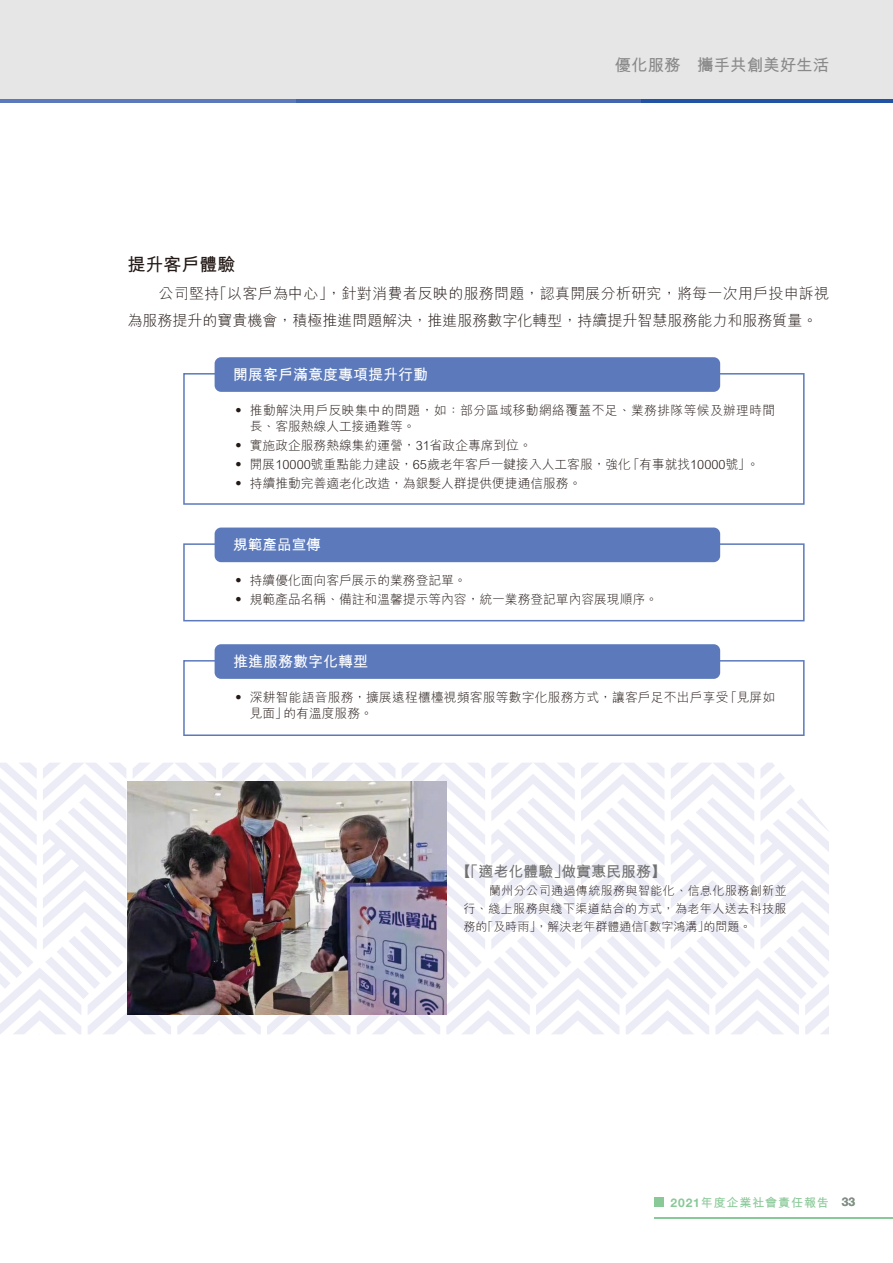
<style>
.page{position:relative;width:893px;height:1263px;background:#fff}
.page>*{position:absolute;margin:0;border:0;box-sizing:border-box;transform-origin:0 0}
.t1{font:18px "M Hei HK Bold E Ten B5 H";color:#231916}
.t2{font:16.5px "M Hei HK Bold E Ten B5 H";color:#898989}
.t3{font:15px/27px "M Hei HK Light E Ten B5 H";color:#231916}
.t4{font:15px "M Hei HK Bold E Ten B5 H";color:#fff}
.t5{font:15px "M Hei HK Bold E Ten B5 H";color:#717171}
.t6{font:14.7px "M Hei HK Bold E Ten B5 H";color:#fff}
.t7{font:12.75px/18.8px "M Hei HK Light E Ten B5 H";color:#231916}
.t8{font:12.75px/16.5px "M Hei HK Light E Ten B5 H";letter-spacing:.03em;color:#231916}
.t9{font:12px/18px "M Hei HK Light E Ten B5 H";letter-spacing:.035em;color:#231916;text-align:justify}
.t10{font:12px "M Hei HK Bold E Ten B5 H";letter-spacing:.075em;color:#89c897}
.s1{font-family:"Helvetica Neue LT Std";font-weight:700}
</style>
<div class="page">
<div style="left:0;top:0;width:893px;height:100px;background:#e6e6e7"></div>
<hr style="left:654px;top:1217px;width:239px;height:1px;background:#89c897">
<div style="left:654px;top:1197px;width:10px;height:10px;background:#89c897"></div>
<hr style="left:1px;top:100px;width:344px;height:3px;background:#5b79bb">
<hr style="left:297px;top:100px;width:344px;height:3px;background:#4165af">
<hr style="left:641px;top:100px;width:252px;height:3px;background:#2152a3">
<svg style="left:183px;top:373px;width:622px;height:132px"></svg>
<div style="left:215px;top:357px;width:505px;height:35px;background:#5b79bb;border-radius:6px"></div>
<svg style="left:183px;top:543px;width:622px;height:78px"></svg>
<div style="left:215px;top:527px;width:505px;height:35px;background:#5b79bb;border-radius:6px"></div>
<svg style="left:183px;top:660px;width:622px;height:76px"></svg>
<div style="left:215px;top:644px;width:505px;height:35px;background:#5b79bb;border-radius:6px"></div>
<svg style="left:0;top:763px;width:829px;height:271px"></svg>
<svg style="left:461px;top:968px;width:368px;height:66px"></svg>
<img style="left:128px;top:781px;width:318px;height:234px">
<svg style="left:490px;top:885px;width:296px;height:11px"></svg>
<svg style="left:464px;top:903px;width:322px;height:11px"></svg>
<svg style="left:464px;top:921px;width:283px;height:11px"></svg>
<p class="t2" style="left:615px;top:59px;width:216px">優化服務 攜手共創美好生活</p>
<h1 class="t1" style="left:128px;top:258px;width:110px">提升客戶體驗</h1>
<p class="t3" style="left:128px;top:281px;width:703px;text-indent:31px">公司堅持「以客戶為中心」，針對消費者反映的服務問題，認真開展分析研究，將每一次用戶投申訴視為服務提升的寶貴機會，積極推進問題解決，推進服務數字化轉型，持續提升智慧服務能力和服務質量。</p>
<p class="t4" style="left:233px;top:369px;width:196px">開展客戶滿意度專項提升行動</p>
<p class="t8" style="left:250px;top:403px;width:527px;text-indent:-18px">‧ 推動解決用戶反映集中的問題，如：部分區域移動網絡覆蓋不足、業務排隊等候及辦理時間長、客服熱線人工接通難等。</p>
<p class="t7" style="left:232px;top:438px;width:529px">‧ 實施政企服務熱線集約運營，31省政企專席到位。<br>‧ 開展10000號重點能力建設，65歲老年客戶一鍵接入人工客服，強化「有事就找10000號」。‧ 持續推動完善適老化改造，為銀髮人群提供便捷通信服務。</p>
<p class="t6" style="left:233px;top:539px;width:89px">規範產品宣傳</p>
<p class="t7" style="left:232px;top:573px;width:427px">‧ 持續優化面向客戶展示的業務登記單。<br>‧ 規範產品名稱、備註和溫馨提示等內容，統一業務登記單內容展現順序。</p>
<p class="t4" style="left:233px;top:655px;width:136px">推進服務數字化轉型</p>
<p class="t7" style="left:250px;top:690px;width:527px;line-height:16.5px;text-indent:-18px">‧ 深耕智能語音服務，擴展遠程櫃檯視頻客服等數字化服務方式，讓客戶足不出戶享受「見屏如見面」的有溫度服務。</p>
<p class="t5" style="left:456px;top:865px;width:211px">【「適老化體驗」做實惠民服務】</p>
<p class="t9" style="left:463px;top:883px;width:325px;text-indent:26px">蘭州分公司通過傳統服務與智能化、信息化服務創新並行、綫上服務與綫下渠道結合的方式，為老年人送去科技服務的「及時雨」，解決老年群體通信「數字鴻溝」的問題。</p>
<p class="t10" style="left:670px;top:1198px;width:186px"><span class="s1">2021</span>年度企業社會責任報告 <span class="s1">33</span></p>
</div>
